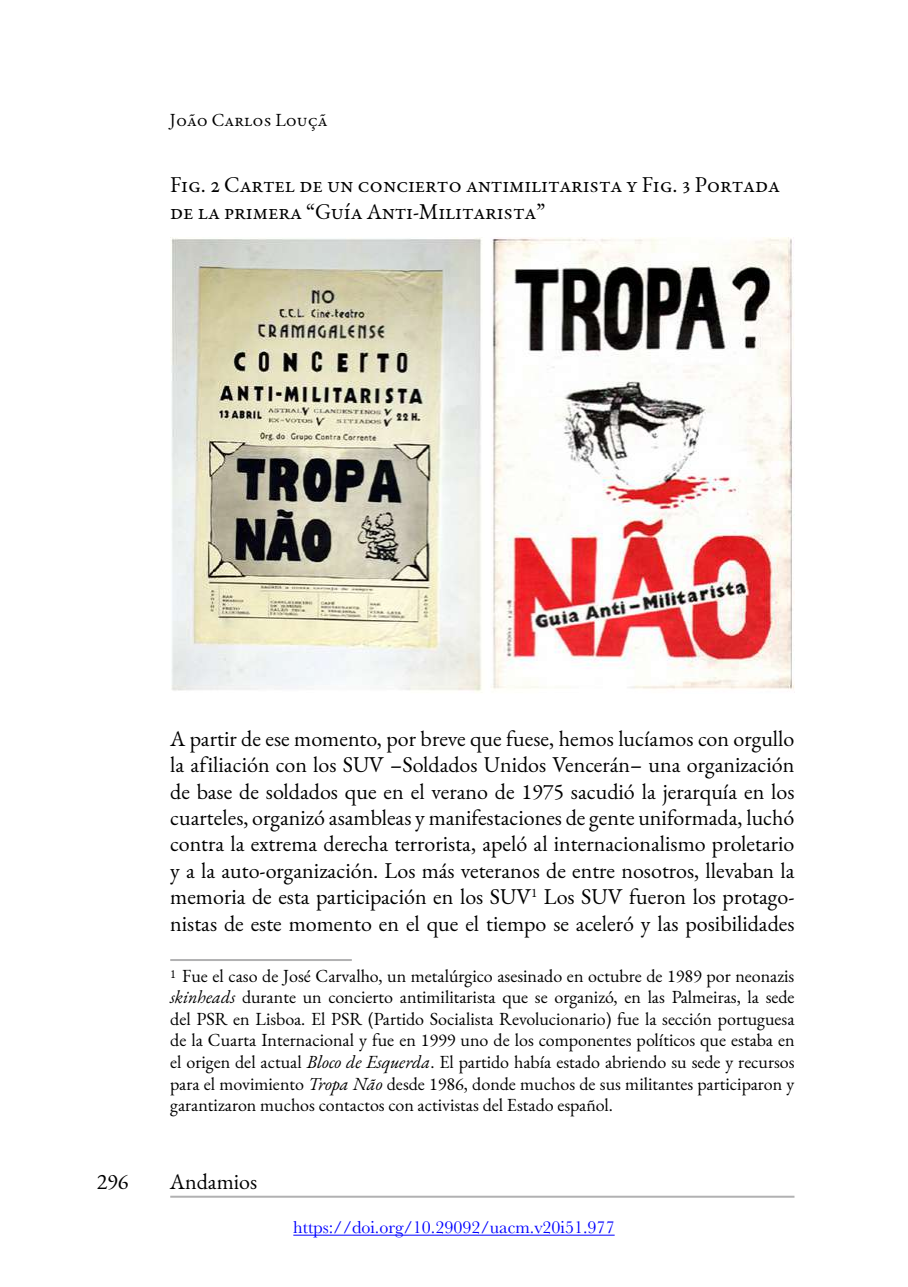
<style>
.page{position:relative;width:908px;height:1287px;background:#fff}
.page>*{position:absolute;margin:0;border:0;box-sizing:border-box;transform-origin:0 0}
.t1{font:22px/26.4px "EB Garamond";color:#000;text-align:justify}
.t2{font:22px/26.4px "EB Garamond";letter-spacing:.135em;color:#000}
.t3{font:18px/21.6px "EB Garamond";color:#000;text-align:justify}
.t4{font:18px "Baskerville";color:#00f}
.s1{font-style:italic}
</style>
<div class="page">
<hr style="left:170px;top:1196px;width:624px;height:2px;background:#b1b1b2">
<img style="left:170px;top:237px;width:624px;height:455px">
<hr style="left:170px;top:959px;width:181px;height:2px;background:#b1b1b2">
<hr style="left:293px;top:1235px;width:321px;height:1px;background:#00f">
<p class="t3" style="left:170px;top:109px;width:159px">João Carlos Louçã</p>
<p class="t2" style="left:170px;top:172px;width:608px">Fig. 2 Cartel de un concierto antimilitarista y Fig. 3 Portada de la primera “Guía Anti-Militarista”</p>
<p class="t1" style="left:170px;top:725px;width:625px">A partir de ese momento, por breve que fuese, hemos lucíamos con orgullo la afiliación con los SUV –Soldados Unidos Vencerán– una organización de base de soldados que en el verano de 1975 sacudió la jerarquía en los cuarteles, organizó asambleas y manifestaciones de gente uniformada, luchó contra la extrema derecha terrorista, apeló al internacionalismo proletario y a la auto-organización. Los más veteranos de entre nosotros, llevaban la memoria de esta participación en los SUV<sup>1</sup> Los SUV fueron los protago&shy;nistas de este momento en el que el tiempo se aceleró y las posibilidades</p>
<p class="t3" style="left:170px;top:965px;width:625px"><sup>1</sup> Fue el caso de José Carvalho, un metalúrgico asesinado en octubre de 1989 por neonazis <span class="s1">skinheads</span> durante un concierto antimilitarista que se organizó, en las Palmeiras, la sede del PSR en Lisboa. El PSR (Partido Socialista Revolucionario) fue la sección portuguesa de la Cuarta Internacional y fue en 1999 uno de los componentes políticos que estaba en el origen del actual <span class="s1">Bloco de Esquerda</span>. El partido había estado abriendo su sede y recursos para el movimiento <span class="s1">Tropa Não</span> desde 1986, donde muchos de sus militantes participaron y garantizaron muchos contactos con activistas del Estado español.</p>
<p class="t1" style="left:97px;top:1169px;width:33px">296</p>
<p class="t1" style="left:170px;top:1169px;width:89px">Andamios</p>
<p class="t4" style="left:293px;top:1216px;width:323px">https://doi.org/10.29092/uacm.v20i51.977</p>
</div>
